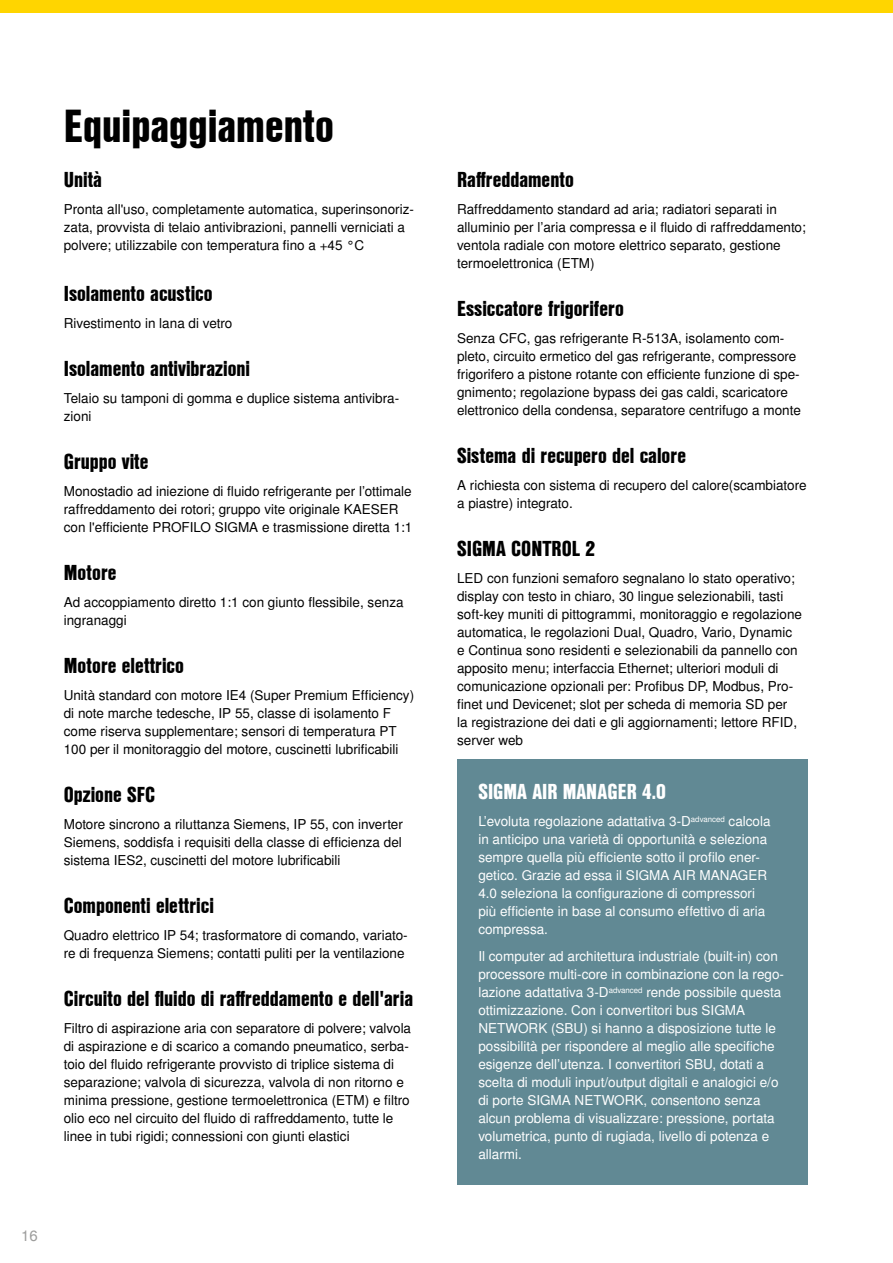
<style>
.page{position:relative;width:893px;height:1263px;background:#fff}
.page>*{position:absolute;margin:0;border:0;box-sizing:border-box;transform-origin:0 0}
.t1{font:45px "Nimbus San L Bla Con";color:#000}
.t2{font:21px "Nimbus San L Bla Con";color:#000}
.t3{font:21px "Nimbus San L Bla Con";color:#fff}
.t4{font:15px "Nimbus San L";color:#9d9d9c}
.t5{font:13.5px/18px "Nimbus San L";color:#000}
.t6{font:13.5px/18px "Nimbus San L";color:#fff}
</style>
<div class="page">
<div style="left:0;top:0;width:893px;height:13px;background:#ffd500"></div>
<div style="left:457px;top:759px;width:351px;height:425px;background:#618994"></div>
<h1 class="t1" style="left:64px;top:92px;width:272px">Equipaggiamento</h1>
<h2 class="t2" style="left:64px;top:164px;width:40px">Unità</h2>
<p class="t5" style="left:64px;top:201px;width:352px">Pronta all'uso, completamente automatica, superinsonoriz&shy;zata, provvista di telaio antivibrazioni, pannelli verniciati a polvere; utilizzabile con temperatura fino a +45 °C</p>
<h2 class="t2" style="left:64px;top:278px;width:150px">Isolamento acustico</h2>
<p class="t5" style="left:64px;top:315px;width:170px">Rivestimento in lana di vetro</p>
<h2 class="t2" style="left:64px;top:353px;width:188px">Isolamento antivibrazioni</h2>
<p class="t5" style="left:64px;top:390px;width:337px">Telaio su tamponi di gomma e duplice sistema antivibra&shy;zioni</p>
<h2 class="t2" style="left:64px;top:446px;width:86px">Gruppo vite</h2>
<p class="t5" style="left:64px;top:483px;width:350px">Monostadio ad iniezione di fluido refrigerante per l’ottimale raffreddamento dei rotori; gruppo vite originale KAESER con l'efficiente PROFILO SIGMA e trasmissione diretta 1:1</p>
<h2 class="t2" style="left:64px;top:557px;width:54px">Motore</h2>
<p class="t5" style="left:64px;top:594px;width:341px">Ad accoppiamento diretto 1:1 con giunto flessibile, senza ingranaggi</p>
<h2 class="t2" style="left:64px;top:650px;width:122px">Motore elettrico</h2>
<p class="t5" style="left:64px;top:687px;width:352px">Unità standard con motore IE4 (Super Premium Efficiency) di note marche tedesche, IP 55, classe di isolamento F come riserva supplementare; sensori di temperatura PT 100 per il monitoraggio del motore, cuscinetti lubrificabili</p>
<h2 class="t2" style="left:64px;top:779px;width:93px">Opzione SFC</h2>
<p class="t5" style="left:64px;top:816px;width:341px;text-align:justify">Motore sincrono a riluttanza Siemens, IP 55, con inverter Siemens, soddisfa i requisiti della classe di efficienza del sistema IES2, cuscinetti del motore lubrificabili</p>
<h2 class="t2" style="left:64px;top:890px;width:152px">Componenti elettrici</h2>
<p class="t5" style="left:64px;top:927px;width:345px">Quadro elettrico IP 54; trasformatore di comando, variato&shy;re di frequenza Siemens; contatti puliti per la ventilazione</p>
<h2 class="t2" style="left:64px;top:983px;width:351px">Circuito del fluido di raffreddamento e dell'aria</h2>
<p class="t5" style="left:64px;top:1020px;width:349px">Filtro di aspirazione aria con separatore di polvere; valvola di aspirazione e di scarico a comando pneumatico, serba&shy;toio del fluido refrigerante provvisto di triplice sistema di separazione; valvola di sicurezza, valvola di non ritorno e minima pressione, gestione termoelettronica (ETM) e filtro olio eco nel circuito del fluido di raffreddamento, tutte le linee in tubi rigidi; connessioni con giunti elastici</p>
<p class="t4" style="left:21px;top:1226px;width:18px">16</p>
<h2 class="t2" style="left:457px;top:164px;width:118px">Raffreddamento</h2>
<p class="t5" style="left:457px;top:201px;width:350px">Raffreddamento standard ad aria; radiatori separati in alluminio per l’aria compressa e il fluido di raffreddamento; ventola radiale con motore elettrico separato, gestione termoelettronica (ETM)</p>
<h2 class="t2" style="left:457px;top:293px;width:168px">Essiccatore frigorifero</h2>
<p class="t5" style="left:457px;top:330px;width:345px">Senza CFC, gas refrigerante R-513A, isolamento com&shy;pleto, circuito ermetico del gas refrigerante, compressore frigorifero a pistone rotante con efficiente funzione di spe&shy;gnimento; regolazione bypass dei gas caldi, scaricatore elettronico della condensa, separatore centrifugo a monte</p>
<h2 class="t2" style="left:457px;top:440px;width:230px">Sistema di recupero del calore</h2>
<p class="t5" style="left:457px;top:477px;width:351px">A richiesta con sistema di recupero del calore(scambiatore a piastre) integrato.</p>
<h2 class="t2" style="left:457px;top:533px;width:140px">SIGMA CONTROL 2</h2>
<p class="t5" style="left:457px;top:570px;width:346px">LED con funzioni semaforo segnalano lo stato operativo; display con testo in chiaro, 30 lingue selezionabili, tasti soft-key muniti di pittogrammi, monitoraggio e regolazione automatica, le regolazioni Dual, Quadro, Vario, Dynamic e Continua sono residenti e selezionabili da pannello con apposito menu; interfaccia Ethernet; ulteriori moduli di comunicazione opzionali per: Profibus DP, Modbus, Pro&shy;finet und Devicenet; slot per scheda di memoria SD per<br>la registrazione dei dati e gli aggiornamenti; lettore RFID, server web</p>
<h2 class="t3" style="left:478px;top:776px;width:189px">SIGMA AIR MANAGER 4.0</h2>
<p class="t6" style="left:478px;top:813px;width:294px">L’evoluta regolazione adattativa 3-D<sup>advanced</sup> calcola in anticipo una varietà di opportunità e seleziona sempre quella più efficiente sotto il profilo ener&shy;getico. Grazie ad essa il SIGMA AIR MANAGER 4.0 seleziona la configurazione di compressori più efficiente in base al consumo effettivo di aria compressa.</p>
<p class="t6" style="left:478px;top:948px;width:307px">Il computer ad architettura industriale (built-in) con processore multi-core in combinazione con la rego&shy;lazione adattativa 3-D<sup>advanced</sup> rende possibile questa ottimizzazione. Con i convertitori bus SIGMA NETWORK (SBU) si hanno a disposizione tutte le possibilità per rispondere al meglio alle specifiche esigenze dell’utenza. I convertitori SBU, dotati a scelta di moduli input/output digitali e analogici e/o di porte SIGMA NETWORK, consentono senza alcun problema di visualizzare: pressione, portata volumetrica, punto di rugiada, livello di potenza e allarmi.</p>
</div>
